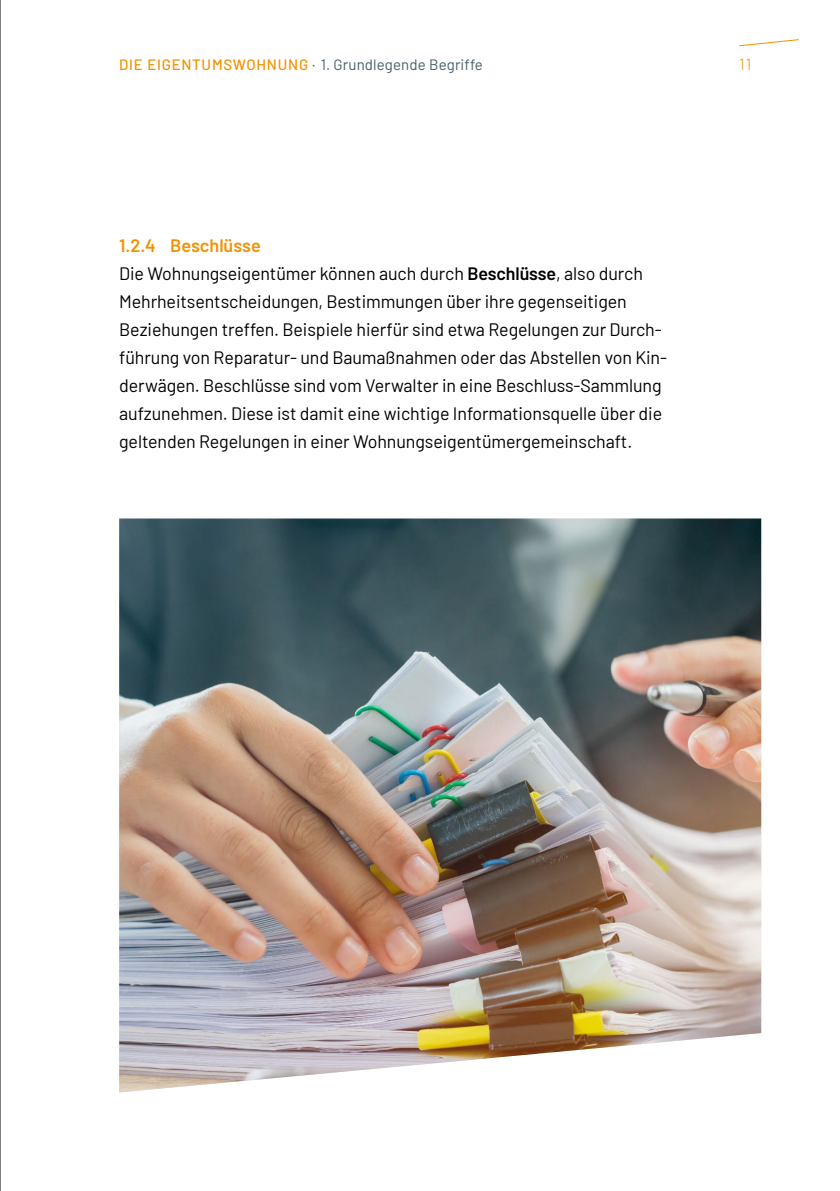
<style>
.page{position:relative;width:840px;height:1191px;background:#fff}
.page>*{position:absolute;margin:0;border:0;box-sizing:border-box;transform-origin:0 0}
.Innenseiten_P_STMJ_Copy{font:18px/28px "Barlow";letter-spacing:-.005em;color:#000}
.Innenseiten_H3_STMJ_Subsubline{font:600 18px "Barlow";color:#f39100}
.t1{font:300 16px "Barlow";color:#f39100}
.t2{font:15px "Barlow";letter-spacing:.01em;color:#445f6b}
.s1{font-weight:500;color:#f39100}
.s2{font-weight:600}
</style>
<div class="page">
<svg style="left:739px;top:39px;width:60px;height:8px"></svg>
<img style="left:119px;top:518px;width:641px;height:574px">
<hr style="left:0;top:0;width:1px;height:1191px;background:#000">
<p class="t2" style="left:119px;top:54px;width:365px"><span class="s1">DIE EIGENTUMSWOHNUNG</span> · 1. Grundlegende Begriffe</p>
<p class="t1" style="left:738px;top:53px;width:13px">11</p>
<h2 class="Innenseiten_H3_STMJ_Subsubline" style="left:119px;top:232px;width:143px">1.2.4 Beschlüsse</h2>
<p class="Innenseiten_P_STMJ_Copy" style="left:119px;top:258px;width:549px">Die Wohnungseigentümer können auch durch <span class="s2">Beschlüsse</span>, also durch Mehrheitsentscheidungen, Bestimmungen über ihre gegenseitigen Beziehungen treffen. Beispiele hierfür sind etwa Regelungen zur Durch&shy;führung von Reparatur- und Baumaßnahmen oder das Abstellen von Kin&shy;derwägen. Beschlüsse sind vom Verwalter in eine Beschluss-Sammlung aufzunehmen. Diese ist damit eine wichtige Informationsquelle über die geltenden Regelungen in einer Wohnungseigentümergemeinschaft.</p>
</div>
